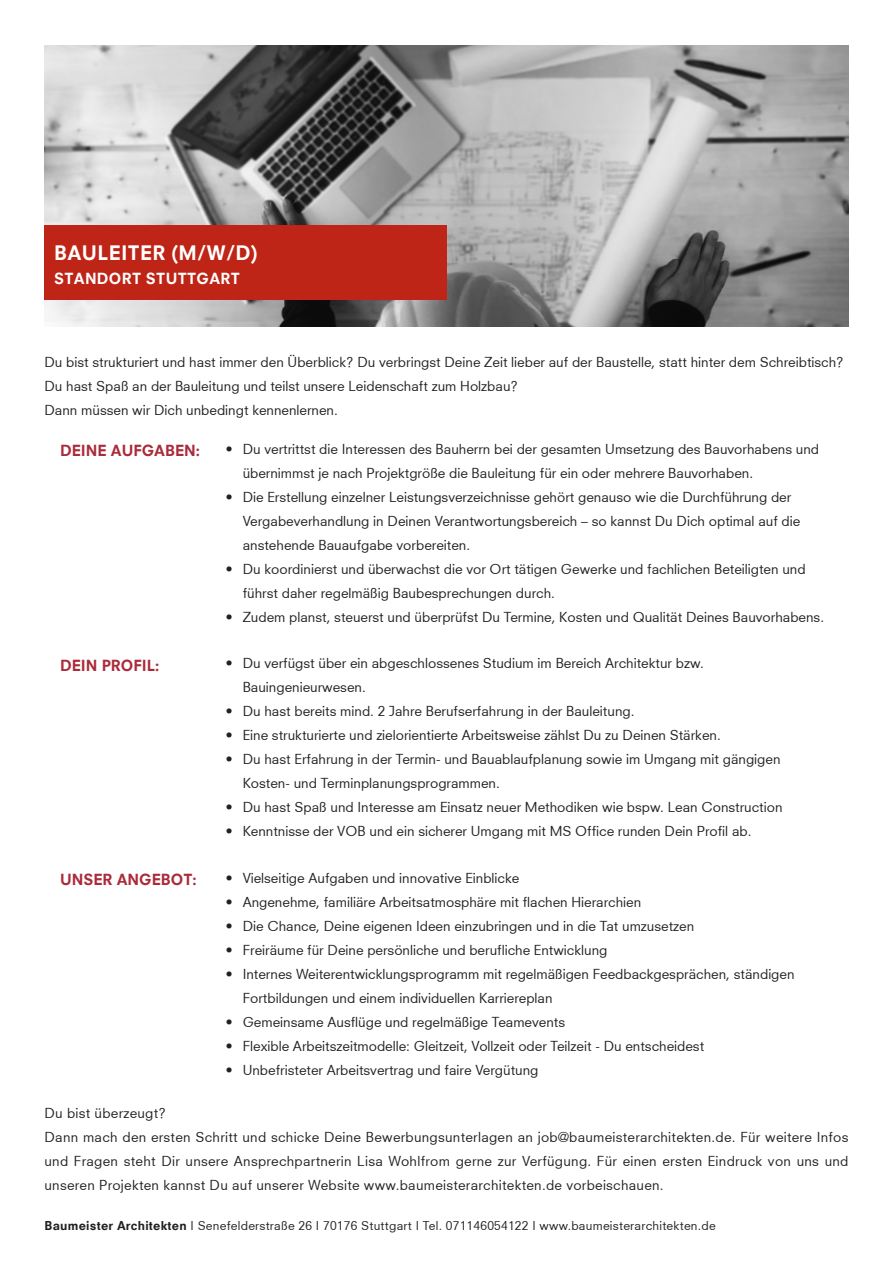
<style>
.page{position:relative;width:893px;height:1263px;background:#fff}
.page>*{position:absolute;margin:0;border:0;box-sizing:border-box;transform-origin:0 0}
.t1{font:800 19.5px "Neuzeit S";letter-spacing:.02em;color:#fff}
.t2{font:800 15px "Neuzeit S";color:#aa2b3b}
.t3{font:800 15px "Neuzeit S";letter-spacing:.02em;color:#fff}
.t4{font:13.5px/24px "Neuzeit S";color:#231f20}
.t5{font:13.5px "Neuzeit S";letter-spacing:.02em;color:#231f20}
.t6{font:12px "Neuzeit S";letter-spacing:.02em;color:#231f20}
.s1{font-weight:800}
</style>
<div class="page">
<img style="left:44px;top:45px;width:804px;height:281px">
<div style="left:44px;top:225px;width:402px;height:75px;background:#be2516"></div>
<p class="t1" style="left:54px;top:241px;width:205px">BAULEITER (M/W/D)</p>
<p class="t3" style="left:54px;top:270px;width:187px">STANDORT STUTTGART</p>
<p class="t4" style="left:44px;top:350px;width:801px">Du bist strukturiert und hast immer den Überblick? Du verbringst Deine Zeit lieber auf der Baustelle, statt hinter dem Schreibtisch?</p>
<p class="t4" style="left:44px;top:374px;width:475px">Du hast Spaß an der Bauleitung und teilst unsere Leidenschaft zum Holzbau?</p>
<p class="t4" style="left:44px;top:398px;width:295px">Dann müssen wir Dich unbedingt kennenlernen.</p>
<p class="t2" style="left:60px;top:442px;width:141px">DEINE AUFGABEN:</p>
<p class="t4" style="left:243px;top:437px;width:578px;text-indent:-17px">• Du vertrittst die Interessen des Bauherrn bei der gesamten Umsetzung des Bauvorhabens und übernimmst je nach Projektgröße die Bauleitung für ein oder mehrere Bauvorhaben.</p>
<p class="t4" style="left:243px;top:485px;width:559px;text-indent:-17px">• Die Erstellung einzelner Leistungsverzeichnisse gehört genauso wie die Durchführung der<br>Vergabeverhandlung in Deinen Verantwortungsbereich – so kannst Du Dich optimal auf die anstehende Bauaufgabe vorbereiten.</p>
<p class="t4" style="left:243px;top:557px;width:564px;text-indent:-17px">• Du koordinierst und überwachst die vor Ort tätigen Gewerke und fachlichen Beteiligten und führst daher regelmäßig Baubesprechungen durch.</p>
<p class="t4" style="left:226px;top:605px;width:600px">• Zudem planst, steuerst und überprüfst Du Termine, Kosten und Qualität Deines Bauvorhabens.</p>
<p class="t2" style="left:60px;top:656px;width:101px">DEIN PROFIL:</p>
<p class="t4" style="left:243px;top:651px;width:463px;text-indent:-17px">• Du verfügst über ein abgeschlossenes Studium im Bereich Architektur bzw.<br>Bauingenieurwesen.</p>
<p class="t4" style="left:226px;top:699px;width:410px">• Du hast bereits mind. 2 Jahre Berufserfahrung in der Bauleitung.</p>
<p class="t4" style="left:226px;top:723px;width:497px">• Eine strukturierte und zielorientierte Arbeitsweise zählst Du zu Deinen Stärken.</p>
<p class="t4" style="left:243px;top:747px;width:539px;text-indent:-17px">• Du hast Erfahrung in der Termin- und Bauablaufplanung sowie im Umgang mit gängigen<br>Kosten- und Terminplanungsprogrammen.</p>
<p class="t4" style="left:226px;top:795px;width:558px">• Du hast Spaß und Interesse am Einsatz neuer Methodiken wie bspw. Lean Construction</p>
<p class="t4" style="left:226px;top:819px;width:527px">• Kenntnisse der VOB und ein sicherer Umgang mit MS Office runden Dein Profil ab.</p>
<p class="t2" style="left:60px;top:870px;width:138px">UNSER ANGEBOT:</p>
<p class="t4" style="left:226px;top:865px;width:295px">• Vielseitige Aufgaben und innovative Einblicke</p>
<p class="t4" style="left:226px;top:889px;width:417px">• Angenehme, familiäre Arbeitsatmosphäre mit flachen Hierarchien</p>
<p class="t4" style="left:226px;top:913px;width:470px">• Die Chance, Deine eigenen Ideen einzubringen und in die Tat umzusetzen</p>
<p class="t4" style="left:226px;top:937px;width:383px">• Freiräume für Deine persönliche und berufliche Entwicklung</p>
<p class="t4" style="left:243px;top:961px;width:553px;text-indent:-17px">• Internes Weiterentwicklungsprogramm mit regelmäßigen Feedbackgesprächen, ständigen<br>Fortbildungen und einem individuellen Karriereplan</p>
<p class="t4" style="left:226px;top:1009px;width:341px">• Gemeinsame Ausflüge und regelmäßige Teamevents</p>
<p class="t4" style="left:226px;top:1033px;width:480px">• Flexible Arbeitszeitmodelle: Gleitzeit, Vollzeit oder Teilzeit - Du entscheidest</p>
<p class="t4" style="left:226px;top:1057px;width:314px">• Unbefristeter Arbeitsvertrag und faire Vergütung</p>
<p class="t5" style="left:44px;top:1105px;width:123px">Du bist überzeugt?</p>
<p class="t4" style="left:44px;top:1125px;width:806px;text-align:justify">Dann mach den ersten Schritt und schicke Deine Bewerbungsunterlagen an job@baumeisterarchitekten.de. Für weitere Infos und Fragen steht Dir unsere Ansprechpartnerin Lisa Wohlfrom gerne zur Verfügung. Für einen ersten Eindruck von uns und unseren Projekten kannst Du auf unserer Website www.baumeisterarchitekten.de vorbeischauen.</p>
<p class="t6" style="left:44px;top:1218px;width:673px"><span class="s1">Baumeister Architekten</span> I Senefelderstraße 26 I 70176 Stuttgart I Tel. 071146054122 I www.baumeisterarchitekten.de</p>
</div>
